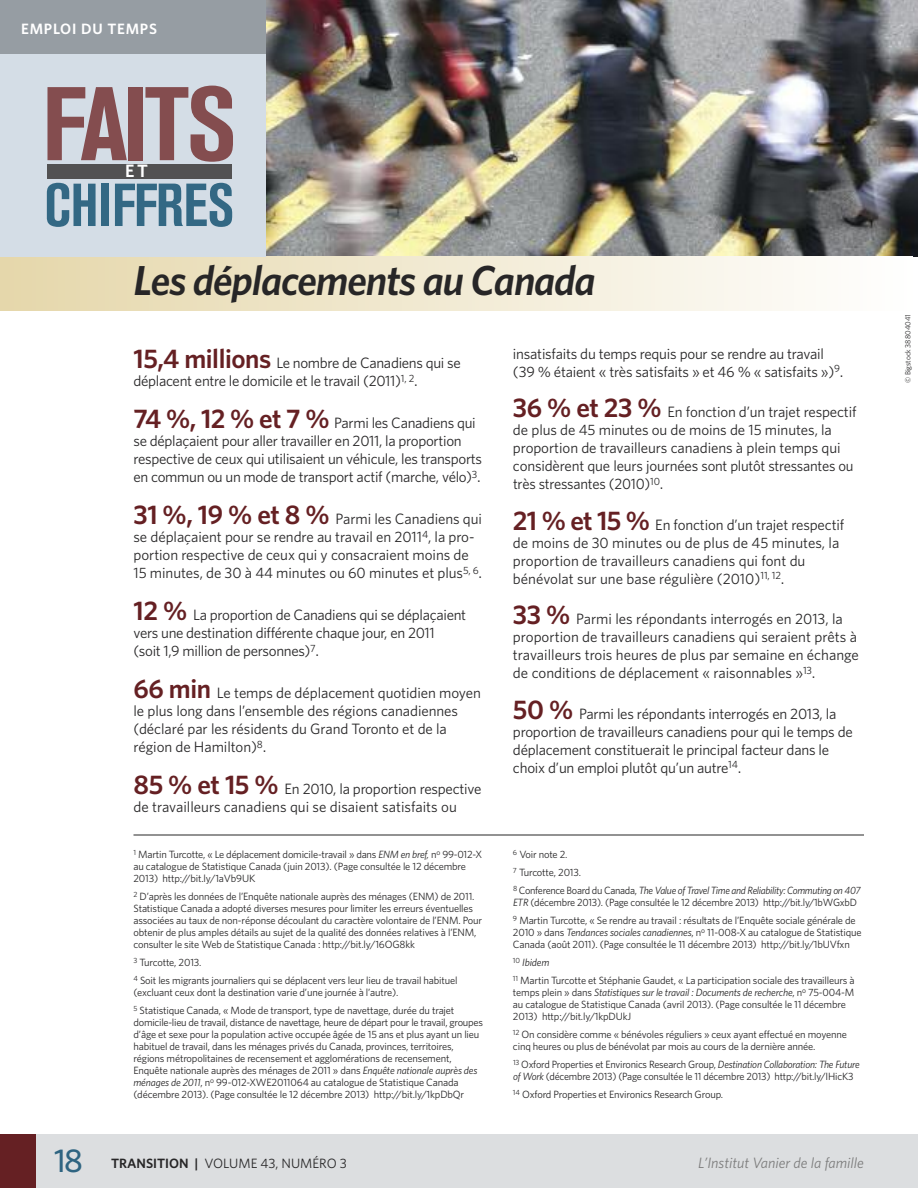
<style>
.page{position:relative;width:918px;height:1188px;background:#fff}
.page>*{position:absolute;margin:0;border:0;box-sizing:border-box;transform-origin:0 0}
.t1{font:700 condensed 103.5px "Akzidenz Grotesk BE";letter-spacing:-.035em;color:#844d4f;scale:1.06 1}
.t2{font:700 condensed 60px "Akzidenz Grotesk BE";letter-spacing:-.005em;color:#336884}
.t3{font:italic 600 42px "Whitney";letter-spacing:-.025em;color:#272627}
.t4{font:500 33px "Whitney";color:#2e6481}
.t5{font:600 18px "Whitney";color:#fff}
.t6{font:15px/18px "Whitney";letter-spacing:-.01em;color:#272627}
.t7{font:italic 15px "Whitney";color:#7d7d7d}
.t8{font:600 15px "Whitney";letter-spacing:.05em;color:#fff}
.t9{font:13.5px "Whitney";color:#272627}
.t10{font:10.5px/12px "Whitney";letter-spacing:-.015em;color:#272627}
.t11{font:italic 10.5px/18px "Whitney";letter-spacing:-.03em;color:#272627}
.t12{font:7.5px "Whitney";color:#272627}
.s1{font-weight:600;font-size:27px;color:#652023}
.s2{font-size:16.5px}
.s3{font-style:italic}
.s4{font-style:normal}
.s5{font-weight:600}
</style>
<div class="page">
<div style="left:30px;top:1134px;width:888px;height:54px;background:#dcdee0"></div>
<div style="left:0;top:1134px;width:36px;height:54px;background:#652023"></div>
<img style="left:266px;top:0;width:652px;height:257px">
<div style="left:0;top:256px;width:913px;height:54px;background:linear-gradient(to right,#e5d7ab,#fffffe)"></div>
<div style="left:0;top:0;width:266px;height:54px;background:#969da3"></div>
<hr style="left:134px;top:835px;width:730px;height:1px;background:#272627">
<div style="left:0;top:54px;width:266px;height:202px;background:#d4dde6"></div>
<div style="left:48px;top:164px;width:184px;height:15px;background:#525152"></div>
<h3 class="t8" style="left:21px;top:21px;width:137px">EMPLOI DU TEMPS</h3>
<h1 class="t1" style="left:42px;top:87px;width:185px">FAITS</h1>
<h3 class="t5" style="left:125px;top:160px;width:24px">ET</h3>
<h2 class="t2" style="left:44px;top:184px;width:191px">CHIFFRES</h2>
<h3 class="t3" style="left:134px;top:256px;width:464px">Les déplacements au Canada</h3>
<h3 class="t6" style="left:134px;top:354px;width:329px"><span class="s1">15,4 millions</span> Le nombre de Canadiens qui se déplacent entre le domicile et le travail (2011)<sup>1,</sup> <sup>2</sup><span class="s2">.</span></h3>
<h3 class="t6" style="left:133px;top:414px;width:350px"><span class="s1">74 %, 12 % et 7 %</span> Parmi les Canadiens qui se déplaçaient pour aller travailler en 2011, la proportion respective de ceux qui utilisaient un véhicule, les transports en commun ou un mode de transport actif (marche, vélo)<sup>3</sup><span class="s2">.</span></h3>
<h3 class="t6" style="left:133px;top:510px;width:350px"><span class="s1">31 %, 19 % et 8 %</span> Parmi les Canadiens qui se déplaçaient pour se rendre au travail en 2011<sup>4</sup>, la pro&shy;portion respective de ceux qui y consacraient moins de 15 minutes, de 30 à 44 minutes ou 60 minutes et plus<sup>5,</sup> <sup>6</sup><span class="s2">.</span></h3>
<h3 class="t6" style="left:133px;top:606px;width:334px"><span class="s1">12 %</span> La proportion de Canadiens qui se déplaçaient vers une destination différente chaque jour, en 2011<br>(soit 1,9 million de personnes)<sup>7</sup><span class="s2">.</span></h3>
<h3 class="t6" style="left:133px;top:684px;width:349px"><span class="s1">66 min</span> Le temps de déplacement quotidien moyen le plus long dans l’ensemble des régions canadiennes (déclaré par les résidents du Grand Toronto et de la région de Hamilton)<sup>8</sup><span class="s2">.</span></h3>
<h3 class="t6" style="left:134px;top:780px;width:349px"><span class="s1">85 % et 15 %</span> En 2010, la proportion respective de travailleurs canadiens qui se disaient satisfaits ou</h3>
<p class="t10" style="left:134px;top:848px;width:350px"><sup>1</sup> Martin Turcotte, « Le déplacement domicile-travail » dans <span class="s3">ENM en bref,</span> n<sup>o</sup> 99-012-X au catalogue de Statistique Canada (juin 2013). (Page consultée le 12 décembre<br>2013) http://bit.ly/1aVb9UK</p>
<p class="t10" style="left:134px;top:890px;width:350px"><sup>2</sup> D’après les données de l’Enquête nationale auprès des ménages (ENM) de 2011.<br>Statistique Canada a adopté diverses mesures pour limiter les erreurs éventuelles associées au taux de non-réponse découlant du caractère volontaire de l’ENM. Pour obtenir de plus amples détails au sujet de la qualité des données relatives à l’ENM, consulter le site Web de Statistique Canada : http://bit.ly/16OG8kk</p>
<p class="t10" style="left:134px;top:953px;width:326px;line-height:18px"><sup>3</sup> Turcotte, 2013.<br><sup>4</sup> Soit les migrants journaliers qui se déplacent vers leur lieu de travail habituel</p>
<p class="t10" style="left:134px;top:983px;width:322px;line-height:18px">(excluant ceux dont la destination varie d’une journée à l’autre).<br><sup>5</sup> Statistique Canada, « Mode de transport, type de navettage, durée du trajet</p>
<p class="t10" style="left:133px;top:1016px;width:351px">domicile-lieu de travail, distance de navettage, heure de départ pour le travail, groupes d’âge et sexe pour la population active occupée âgée de 15 ans et plus ayant un lieu habituel de travail, dans les ménages privés du Canada, provinces, territoires, régions métropolitaines de recensement et agglomérations de recensement, Enquête nationale auprès des ménages de 2011 » dans <span class="s3">Enquête nationale auprès des ménages de 2011</span>, n<sup>o</sup> 99-012-XWE2011064 au catalogue de Statistique Canada (décembre 2013). (Page consultée le 12 décembre 2013) http://bit.ly/1kpDbQr</p>
<h3 class="t6" style="left:513px;top:344px;width:332px">insatisfaits du temps requis pour se rendre au travail (39 % étaient « très satisfaits » et 46 % « satisfaits »)<sup>9</sup><span class="s2">.</span></h3>
<h3 class="t6" style="left:513px;top:403px;width:345px"><span class="s1">36 % et 23 %</span> En fonction d’un trajet respectif de plus de 45 minutes ou de moins de 15 minutes, la proportion de travailleurs canadiens à plein temps qui considèrent que leurs journées sont plutôt stressantes ou très stressantes (2010)<sup>10</sup><span class="s2">.</span></h3>
<h3 class="t6" style="left:513px;top:515px;width:333px"><span class="s1">21 % et 15 %</span> En fonction d’un trajet respectif de moins de 30 minutes ou de plus de 45 minutes, la proportion de travailleurs canadiens qui font du bénévolat sur une base régulière (2010)<sup>11,</sup> <sup>12</sup><span class="s2">.</span></h3>
<h3 class="t6" style="left:513px;top:610px;width:347px"><span class="s1">33 %</span> Parmi les répondants interrogés en 2013, la proportion de travailleurs canadiens qui seraient prêts à travailleurs trois heures de plus par semaine en échange de conditions de déplacement « raisonnables »<sup>13</sup><span class="s2">.</span></h3>
<h3 class="t6" style="left:513px;top:704px;width:341px"><span class="s1">50 %</span> Parmi les répondants interrogés en 2013, la proportion de travailleurs canadiens pour qui le temps de déplacement constituerait le principal facteur dans le choix d’un emploi plutôt qu’un autre<sup>14</sup><span class="s2">.</span></h3>
<p class="t11" style="left:513px;top:845px;width:349px"><sup>6</sup> <span class="s4">Voir note 2.<br></span><sup>7</sup> <span class="s4">Turcotte, 2013.<br></span><sup>8</sup> <span class="s4">Conference Board du Canada,</span> The Value of Travel Time and Reliability: Commuting on 407</p>
<p class="t10" style="left:513px;top:893px;width:346px;line-height:18px"><span class="s3">ETR</span> (décembre 2013). (Page consultée le 12 décembre 2013) http://bit.ly/1bWGxbD<br><sup>9</sup> Martin Turcotte, « Se rendre au travail : résultats de l’Enquête sociale générale de</p>
<p class="t10" style="left:513px;top:926px;width:350px">2010 » dans <span class="s3">Tendances sociales canadiennes</span>, n<sup>o</sup> 11-008-X au catalogue de Statistique<br>Canada (août 2011). (Page consultée le 11 décembre 2013) http://bit.ly/1bUVfxn</p>
<p class="t10" style="left:513px;top:953px;width:343px;line-height:18px"><sup>10</sup> <span class="s3">Ibidem<br></span><sup>11</sup> Martin Turcotte et Stéphanie Gaudet, « La participation sociale des travailleurs à</p>
<p class="t10" style="left:513px;top:986px;width:343px">temps plein » dans <span class="s3">Statistiques sur le travail : Documents de recherche</span>, n<sup>o</sup> 75-004-M au catalogue de Statistique Canada (avril 2013). (Page consultée le 11 décembre<br>2013) http://bit.ly/1kpDUkJ</p>
<p class="t10" style="left:513px;top:1028px;width:335px"><sup>12</sup> On considère comme « bénévoles réguliers » ceux ayant effectué en moyenne cinq heures ou plus de bénévolat par mois au cours de la dernière année.</p>
<p class="t10" style="left:513px;top:1058px;width:348px"><sup>13</sup> Oxford Properties et Environics Research Group, <span class="s3">Destination Collaboration: The Future of Work</span> (décembre 2013) (Page consultée le 11 décembre 2013) http://bit.ly/IHicK3</p>
<p class="t10" style="left:513px;top:1088px;width:212px"><sup>14</sup> Oxford Properties et Environics Research Group.</p>
<h3 class="t4" style="left:54px;top:1142px;width:31px">18</h3>
<p class="t9" style="left:111px;top:1156px;width:237px"><span class="s5">TRANSITION |</span> VOLUME 43, NUMÉRO 3</p>
<h3 class="t7" style="left:698px;top:1155px;width:167px">L’Institut Vanier de la famille</h3>
<p class="t12" style="left:904px;top:383px;width:70px;rotate:-90deg">© Bigstock 38804041</p>
</div>
